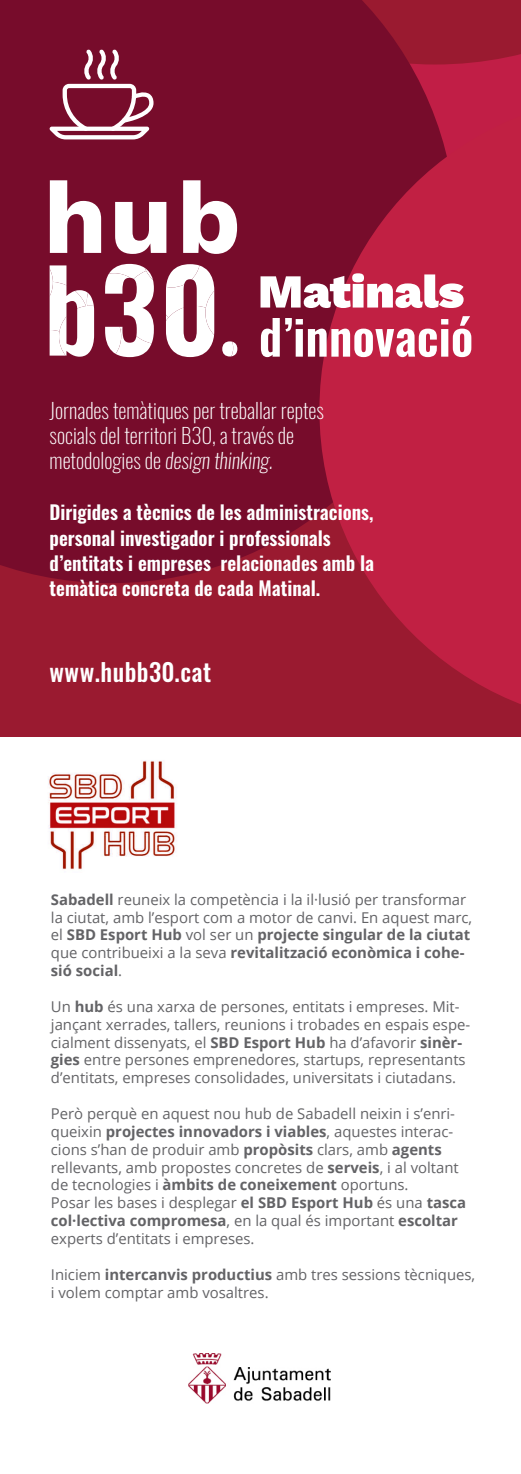
<style>
.page{position:relative;width:521px;height:1474px;background:#fff}
.page>*{position:absolute;margin:0;border:0;box-sizing:border-box;transform-origin:0 0}
.t1{font:500 24.5px "Oswald";letter-spacing:.02em;color:#fff}
.t2{font:200 21px/25.4px "Oswald";color:#fff}
.t3{font:600 19.25px/25.4px "Oswald";color:#fff}
.t4{font:14.88px/17.8px "Open Sans";color:#636366}
.s1{font-style:italic}
.s2{font-weight:700}
</style>
<div class="page">
<div style="left:0;top:0;width:521px;height:737px;background:#9a1a30"></div>
<div style="left:0;top:0;width:319px;height:583px;background:#770c2b"></div>
<svg style="left:319px;top:139px;width:202px;height:565px;fill:#c12043"></svg>
<svg style="left:50px;top:265px;width:44px;height:92px;background:#d1adb7"></svg>
<svg style="left:105px;top:264px;width:49px;height:93px;background:#c89daa"></svg>
<svg style="left:166px;top:264px;width:48px;height:93px;background:#d8bbc3"></svg>
<svg style="left:50px;top:180px;width:51px;height:73px;background:#caa1ad"></svg>
<svg style="left:115px;top:202px;width:51px;height:52px;background:#d9bbc4"></svg>
<svg style="left:183px;top:180px;width:54px;height:74px;background:#caa1ad"></svg>
<svg style="left:222px;top:341px;width:15px;height:15px"></svg>
<svg style="left:261px;top:316px;width:210px;height:41px;background:#ce7d90"></svg>
<svg style="left:260px;top:273px;width:203px;height:35px;background:#d99eac"></svg>
<svg style="left:49px;top:0;width:472px;height:139px;background:#871735"></svg>
<img style="left:188px;top:1353px;width:143px;height:50px">
<img style="left:48px;top:760px;width:128px;height:110px">
<p class="t2" style="left:50px;top:397px;width:276px">Jornades temàtiques per treballar reptes socials del territori B30, a través de metodologies de <span class="s1">design thinking.</span></p>
<p class="t3" style="left:50px;top:500px;width:326px">Dirigides a tècnics de les administracions, personal investigador i professionals d’entitats i empreses relacionades amb la temàtica concreta de cada Matinal.</p>
<p class="t1" style="left:50px;top:655px;width:163px">www.hubb30.cat</p>
<p class="t4" style="left:51px;top:890px;width:423px"><span class="s2">Sabadell</span> reuneix la competència i la il·lusió per transformar la ciutat, amb l’esport com a motor de canvi. En aquest marc, el <span class="s2">SBD Esport Hub</span> vol ser un <span class="s2">projecte singular de la ciutat </span>que contribueixi a la seva <span class="s2">revitalització econòmica i cohe&shy;sió social</span>.</p>
<p class="t4" style="left:51px;top:997px;width:421px">Un <span class="s2">hub</span> és una xarxa de persones, entitats i empreses. Mit&shy;jançant xerrades, tallers, reunions i trobades en espais espe&shy;cialment dissenyats, el <span class="s2">SBD Esport Hub</span> ha d’afavorir <span class="s2">sinèr&shy;gies</span> entre persones emprenedores, startups, representants d’entitats, empreses consolidades, universitats i ciutadans.</p>
<p class="t4" style="left:51px;top:1104px;width:409px">Però perquè en aquest nou hub de Sabadell neixin i s’enri&shy;queixin <span class="s2">projectes innovadors i viables</span>, aquestes interac&shy;cions s’han de produir amb <span class="s2">propòsits</span> clars, amb <span class="s2">agents </span>rellevants, amb propostes concretes de <span class="s2">serveis</span>, i al voltant de tecnologies i <span class="s2">àmbits de coneixement</span> oportuns.</p>
<p class="t4" style="left:51px;top:1193px;width:417px">Posar les bases i desplegar <span class="s2">el SBD Esport Hub</span> és una <span class="s2">tasca col·lectiva compromesa</span>, en la qual és important <span class="s2">escoltar </span>experts d’entitats i empreses.</p>
<p class="t4" style="left:51px;top:1264px;width:426px">Iniciem <span class="s2">intercanvis productius</span> amb tres sessions tècniques, i volem comptar amb vosaltres.</p>
</div>
